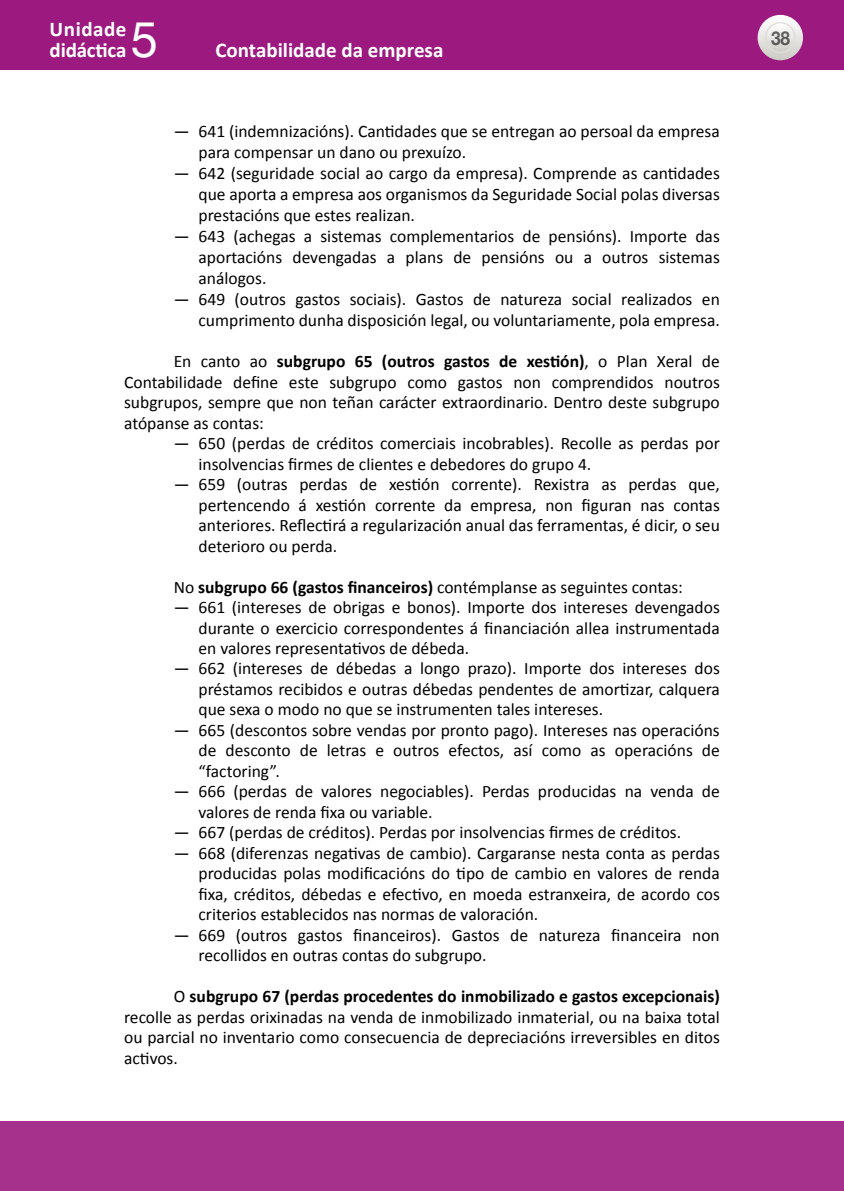
<style>
.page{position:relative;width:844px;height:1191px;background:#fff}
.page>*{position:absolute;margin:0;border:0;box-sizing:border-box;transform-origin:0 0}
.t1{font:49px "Helvetica Neue";color:#fff}
.t2{font:700 21px/21px "Calibri";color:#fff}
.t3{font:700 19.25px "Helvetica Neue";color:#000;scale:.9 1}
.TEXTO{font:17.5px/20.5px "Calibri";color:#000;text-align:justify}
.TXTO{font:17.5px/20.5px "Calibri";color:#000;text-align:justify}
.s1{font-weight:700}
</style>
<div class="page">
<div style="left:0;top:0;width:843px;height:69px;background:#9c1a7f"></div>
<svg style="left:757px;top:15px;width:45px;height:45px"></svg>
<svg style="left:765px;top:23px;width:29px;height:29px"></svg>
<div style="left:764px;top:22px;width:31px;height:31px;border:1px solid #dfdeda;border-radius:50%"></div>
<div style="left:0;top:1121px;width:843px;height:70px;background:#a6318c"></div>
<p class="t2" style="left:50px;top:19px;width:78px">Unidade didáctica</p>
<h1 class="t1" style="left:131px;top:5px;width:29px">5</h1>
<p class="t2" style="left:215px;top:40px;width:229px">Contabilidade da empresa</p>
<p class="TEXTO" style="left:198px;top:121px;width:522px;line-height:21px;text-indent:-25px">— 641 (indemnizacións). Cantidades que se entregan ao persoal da empresa para compensar un dano ou prexuízo.</p>
<p class="TEXTO" style="left:198px;top:163px;width:522px;line-height:21px;text-indent:-25px">— 642 (seguridade social ao cargo da empresa). Comprende as cantidades que aporta a empresa aos organismos da Seguridade Social polas diversas prestacións que estes realizan.</p>
<p class="TEXTO" style="left:198px;top:226px;width:522px;line-height:21px;text-indent:-25px">— 643 (achegas a sistemas complementarios de pensións). Importe das aportacións devengadas a plans de pensións ou a outros sistemas análogos.</p>
<p class="TEXTO" style="left:174px;top:289px;width:547px;line-height:21px;text-align:right">— 649 (outros gastos sociais). Gastos de natureza social realizados en cumprimento dunha disposición legal, ou voluntariamente, pola empresa.</p>
<p class="TXTO" style="left:124px;top:351px;width:597px;text-indent:50px">En canto ao <span class="s1">subgrupo 65 (outros gastos de xestión)</span>, o Plan Xeral de Contabilidade define este subgrupo como gastos non comprendidos noutros subgrupos, sempre que non teñan carácter extraordinario. Dentro deste subgrupo atópanse as contas:</p>
<p class="TEXTO" style="left:198px;top:433px;width:522px;text-indent:-25px">— 650 (perdas de créditos comerciais incobrables). Recolle as perdas por insolvencias firmes de clientes e debedores do grupo 4.</p>
<p class="TEXTO" style="left:198px;top:474px;width:522px;text-indent:-25px">— 659 (outras perdas de xestión corrente). Rexistra as perdas que, pertencendo á xestión corrente da empresa, non figuran nas contas anteriores. Reflectirá a regularización anual das ferramentas, é dicir, o seu deterioro ou perda.</p>
<p class="TXTO" style="left:174px;top:576px;width:510px">No <span class="s1">subgrupo 66 (gastos financeiros)</span> contémplanse as seguintes contas:</p>
<p class="TEXTO" style="left:198px;top:597px;width:522px;text-indent:-25px">— 661 (intereses de obrigas e bonos). Importe dos intereses devengados durante o exercicio correspondentes á financiación allea instrumentada en valores representativos de débeda.</p>
<p class="TEXTO" style="left:198px;top:658px;width:522px;text-indent:-25px">— 662 (intereses de débedas a longo prazo). Importe dos intereses dos préstamos recibidos e outras débedas pendentes de amortizar, calquera que sexa o modo no que se instrumenten tales intereses.</p>
<p class="TEXTO" style="left:198px;top:720px;width:522px;text-indent:-25px">— 665 (descontos sobre vendas por pronto pago). Intereses nas operacións de desconto de letras e outros efectos, así como as operacións de “factoring”.</p>
<p class="TEXTO" style="left:198px;top:781px;width:522px;text-indent:-25px">— 666 (perdas de valores negociables). Perdas producidas na venda de valores de renda fixa ou variable.</p>
<p class="TEXTO" style="left:174px;top:822px;width:509px">— 667 (perdas de créditos). Perdas por insolvencias firmes de créditos.</p>
<p class="TEXTO" style="left:198px;top:843px;width:522px;text-indent:-25px">— 668 (diferenzas negativas de cambio). Cargaranse nesta conta as perdas producidas polas modificacións do tipo de cambio en valores de renda fixa, créditos, débedas e efectivo, en moeda estranxeira, de acordo cos criterios establecidos nas normas de valoración.</p>
<p class="TEXTO" style="left:198px;top:924px;width:522px;text-indent:-25px">— 669 (outros gastos financeiros). Gastos de natureza financeira non recollidos en outras contas do subgrupo.</p>
<p class="TXTO" style="left:124px;top:986px;width:597px;text-indent:50px">O <span class="s1">subgrupo 67 (perdas procedentes do inmobilizado e gastos excepcionais) </span>recolle as perdas orixinadas na venda de inmobilizado inmaterial, ou na baixa total ou parcial no inventario como consecuencia de depreciacións irreversibles en ditos activos.</p>
<p class="t3" style="left:770px;top:26px;width:23px">38</p>
</div>
